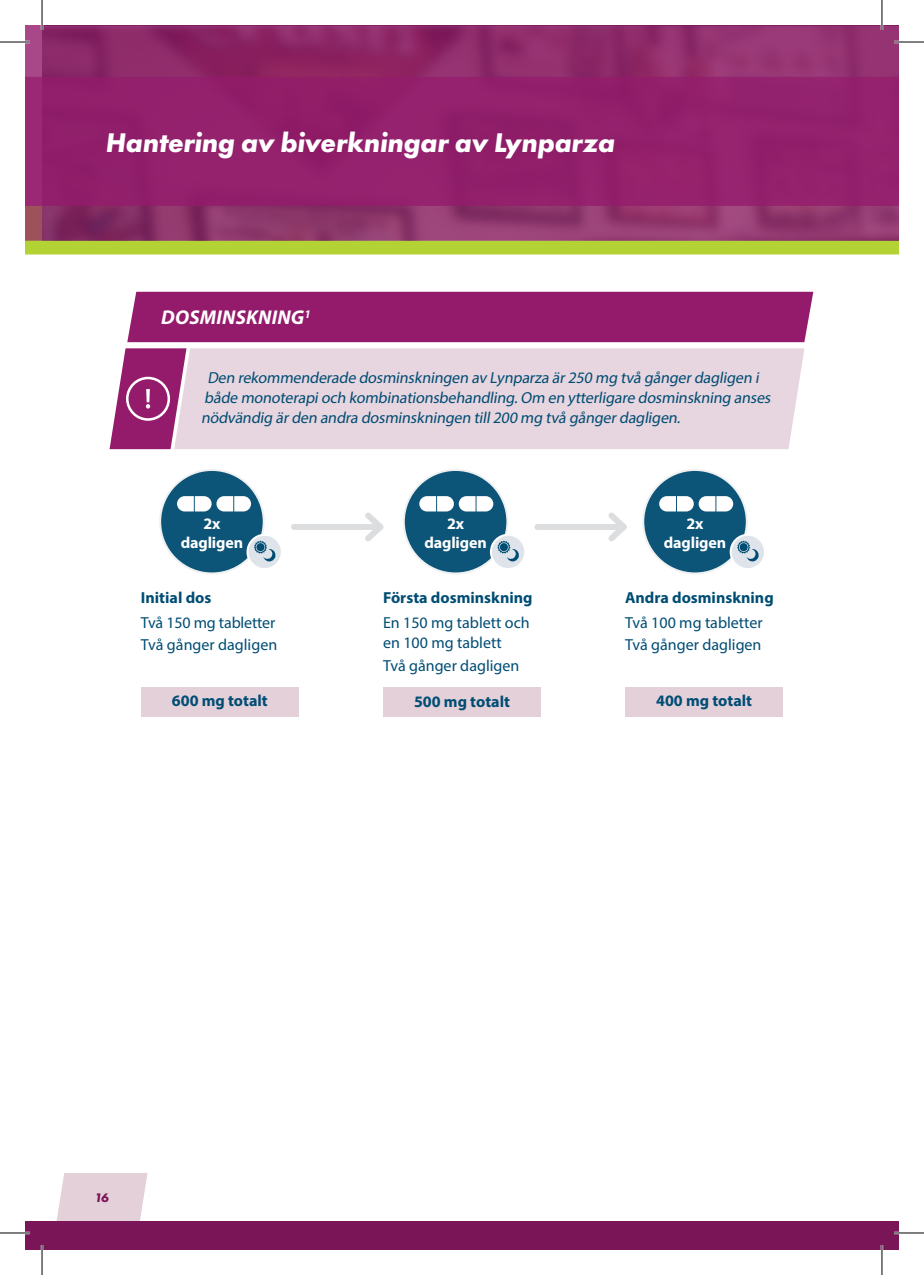
<style>
.page{position:relative;width:924px;height:1275px;background:#fff}
.page>*{position:absolute;margin:0;border:0;box-sizing:border-box;transform-origin:0 0}
.t1{font:italic 700 28px "Futura PT";letter-spacing:-.01em;color:#fff}
.t2{font:italic 700 20px "Myriad Pro";letter-spacing:.01em;color:#fff}
.t3{font:italic 16px/20px "Myriad Pro";color:#004d74}
.t4{font:16px/20px "Myriad Pro";color:#004d74}
.t5{font:700 16px "Myriad Pro";color:#004d74}
.t6{font:700 16px/19.2px "Myriad Pro";letter-spacing:-.01em;color:#fff;text-align:center}
.t7{font:italic 700 12.8px "Futura PT";color:#7a1557}
</style>
<div class="page">
<div style="left:25px;top:241px;width:873px;height:13px;background:#b3d234"></div>
<svg style="left:56px;top:1173px;width:91px;height:48px;background:#e5d3dc"></svg>
<div style="left:25px;top:1221px;width:873px;height:29px;background:#7a1557"></div>
<svg style="left:25px;top:206px;width:873px;height:35px;background:#8d386b"></svg>
<svg style="left:25px;top:25px;width:873px;height:181px;background:#91236a"></svg>
<div style="left:294px;top:524px;width:86px;height:6px;background:#dcdddf"></div>
<svg style="left:365px;top:512px;width:19px;height:29px"></svg>
<div style="left:537px;top:524px;width:86px;height:6px;background:#dcdddf"></div>
<svg style="left:608px;top:512px;width:19px;height:30px"></svg>
<div style="left:160px;top:470px;width:103px;height:103px;background:#0c5478;border-radius:50%"></div>
<div style="left:159px;top:469px;width:105px;height:105px;border:2px solid #eff0f0;border-radius:50%"></div>
<svg style="left:177px;top:496px;width:74px;height:15px"></svg>
<svg style="left:247px;top:535px;width:35px;height:34px"></svg>
<div style="left:246px;top:534px;width:37px;height:36px;border:2px solid #fff;border-radius:50%"></div>
<svg style="left:254px;top:540px;width:22px;height:22px"></svg>
<div style="left:186px;top:348px;width:618px;height:101px;background:#e7d5df"></div>
<svg style="left:109px;top:348px;width:77px;height:101px"></svg>
<svg style="left:146px;top:389px;width:4px;height:13px"></svg>
<div style="left:127px;top:292px;width:686px;height:50px;background:#941b6c"></div>
<div style="left:141px;top:687px;width:157px;height:30px;background:#e3d0d9"></div>
<div style="left:383px;top:687px;width:157px;height:30px;background:#e3d0d9"></div>
<div style="left:625px;top:687px;width:157px;height:30px;background:#e3d0d9"></div>
<div style="left:643px;top:470px;width:103px;height:103px;background:#0c5478;border-radius:50%"></div>
<div style="left:642px;top:469px;width:105px;height:105px;border:2px solid #eff0f0;border-radius:50%"></div>
<svg style="left:659px;top:496px;width:73px;height:15px"></svg>
<svg style="left:730px;top:535px;width:34px;height:34px"></svg>
<div style="left:729px;top:534px;width:36px;height:36px;border:2px solid #fff;border-radius:50%"></div>
<svg style="left:736px;top:540px;width:23px;height:22px"></svg>
<div style="left:403px;top:470px;width:104px;height:103px;background:#0c5478;border-radius:50%"></div>
<div style="left:402px;top:469px;width:106px;height:105px;border:2px solid #eff0f0;border-radius:50%"></div>
<svg style="left:419px;top:496px;width:74px;height:15px"></svg>
<svg style="left:490px;top:535px;width:35px;height:34px"></svg>
<div style="left:489px;top:534px;width:37px;height:36px;border:2px solid #fff;border-radius:50%"></div>
<svg style="left:497px;top:540px;width:22px;height:22px"></svg>
<hr style="left:0;top:41px;width:30px;height:2px;background:#fff">
<hr style="left:893px;top:41px;width:30px;height:2px;background:#fff">
<hr style="left:0;top:1231px;width:30px;height:3px;background:#fff">
<hr style="left:893px;top:1231px;width:30px;height:3px;background:#fff">
<hr style="left:41px;top:0;width:2px;height:30px;background:#fff">
<hr style="left:41px;top:1245px;width:2px;height:30px;background:#fff">
<hr style="left:880px;top:0;width:2px;height:30px;background:#fff">
<hr style="left:880px;top:1245px;width:2px;height:30px;background:#fff">
<hr style="left:0;top:42px;width:30px;height:1px;background:#000">
<hr style="left:893px;top:42px;width:30px;height:1px;background:#000">
<hr style="left:0;top:1232px;width:30px;height:1px;background:#000">
<hr style="left:893px;top:1232px;width:30px;height:1px;background:#000">
<hr style="left:42px;top:0;width:1px;height:30px;background:#000">
<hr style="left:42px;top:1245px;width:1px;height:30px;background:#000">
<hr style="left:881px;top:0;width:1px;height:30px;background:#000">
<hr style="left:881px;top:1245px;width:1px;height:30px;background:#000">
<h1 class="t1" style="left:106px;top:125px;width:510px">Hantering av biverkningar av Lynparza</h1>
<p class="t2" style="left:161px;top:305px;width:151px">DOSMINSKNING<sup>1</sup></p>
<p class="t3" style="left:201px;top:367px;width:574px;text-indent:6px">Den rekommenderade dosminskningen av Lynparza är250 mg två gångerdagligen i både monoterapioch kombinationsbehandling.Om en ytterligare dosminskning anses nödvändig ärden andra dosminskningen till200 mg två gångerdagligen.</p>
<p class="t6" style="left:181px;top:513px;width:64px">2x dagligen</p>
<p class="t6" style="left:424px;top:513px;width:64px">2x dagligen</p>
<p class="t6" style="left:663px;top:513px;width:64px">2x dagligen</p>
<p class="t5" style="left:141px;top:587px;width:72px">Initial dos</p>
<p class="t5" style="left:383px;top:587px;width:151px">Första dosminskning</p>
<p class="t5" style="left:625px;top:587px;width:150px">Andra dosminskning</p>
<p class="t4" style="left:141px;top:612px;width:136px">Två 150 mg tabletter</p>
<p class="t4" style="left:383px;top:612px;width:148px">En 150 mg tablett och en 100 mg tablett</p>
<p class="t4" style="left:383px;top:655px;width:138px">Två gånger dagligen</p>
<p class="t4" style="left:625px;top:612px;width:139px">Två 100 mg tabletter</p>
<p class="t4" style="left:141px;top:634px;width:138px">Två gånger dagligen</p>
<p class="t4" style="left:625px;top:634px;width:138px">Två gånger dagligen</p>
<p class="t5" style="left:172px;top:690px;width:97px">600 mg totalt</p>
<p class="t5" style="left:414px;top:691px;width:97px">500 mg totalt</p>
<p class="t5" style="left:655px;top:690px;width:97px">400 mg totalt</p>
<p class="t7" style="left:95px;top:1190px;width:15px">16</p>
</div>
